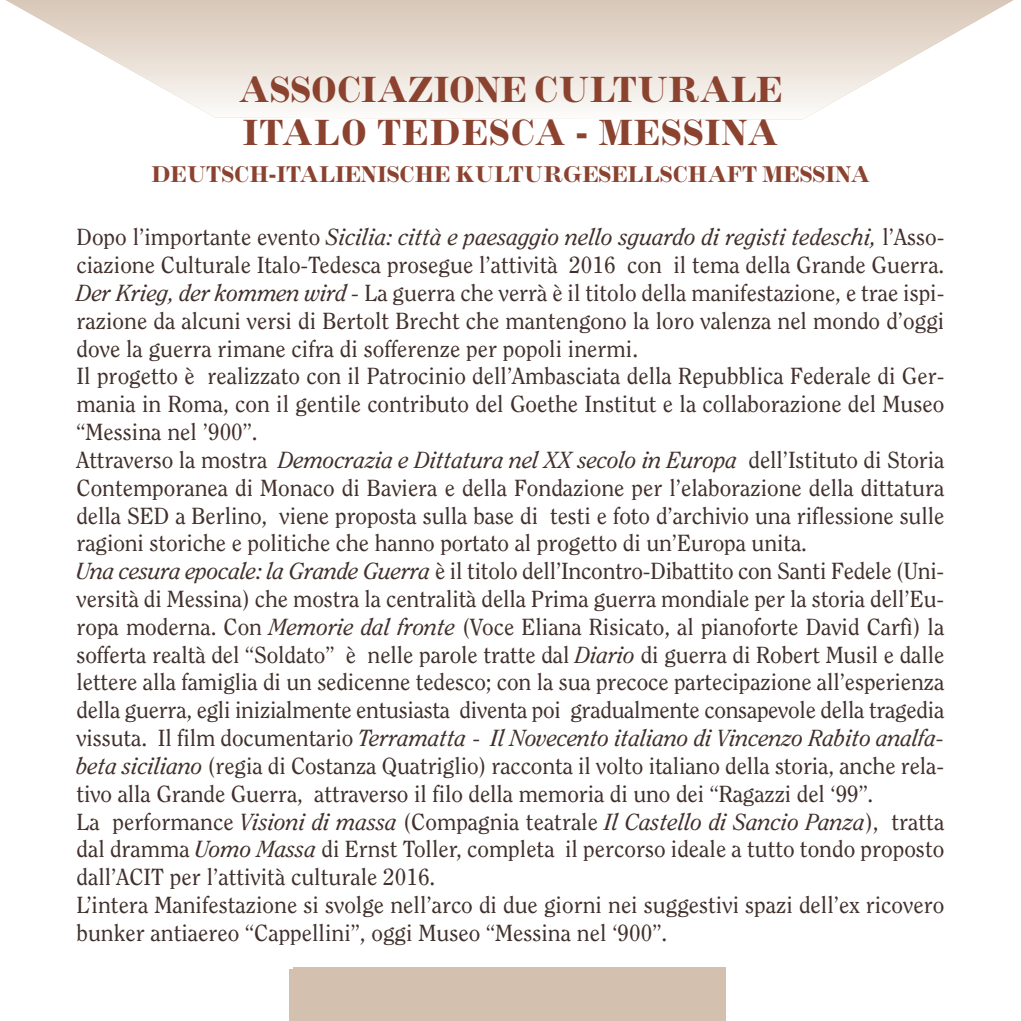
<style>
.page{position:relative;width:1021px;height:1021px;background:#fff}
.page>*{position:absolute;margin:0;border:0;box-sizing:border-box;transform-origin:0 0}
.t1{font:700 36px/43.2px "Inflex";color:#8b4330;scale:.86 1}
.t2{font:23.18px/27.9px "Clearface Std";color:#41302b}
.t3{font:700 22.5px "Inflex";color:#8b4330;scale:.86 1}
.s1{font-style:italic}
</style>
<div class="page">
<svg style="left:6px;top:0;width:1008px;height:120px"></svg>
<div style="left:293px;top:967px;width:432px;height:53px;background:#d3c0af"></div>
<div style="left:289px;top:969px;width:432px;height:51px;background:#d3c0af"></div>
<h1 class="t1" style="left:239px;top:70px;width:633px">ASSOCIAZIONE CULTURALE<br>ITALO TEDESCA - MESSINA</h1>
<p class="t3" style="left:151px;top:166px;width:837px">DEUTSCH-ITALIENISCHE KULTURGESELLSCHAFT MESSINA</p>
<p class="t2" style="left:76px;top:224px;width:869px">Dopo l’importante evento <span class="s1">Sicilia: città e paesaggio nello sguardo di registi tedeschi,</span> l’Asso&shy;ciazione Culturale Italo-Tedesca prosegue l’attività 2016 con il tema della Grande Guerra.<br><span class="s1">Der Krieg, der kommen wird -</span> La guerra che verrà è il titolo della manifestazione, e trae ispi&shy;razione da alcuni versi di Bertolt Brecht che mantengono la loro valenza nel mondo d’oggi dove la guerra rimane cifra di sofferenze per popoli inermi.<br>Il progetto è realizzato con il Patrocinio dell’Ambasciata della Repubblica Federale di Ger&shy;mania in Roma, con il gentile contributo del Goethe Institut e la collaborazione del Museo “Messina nel ’900”.<br>Attraverso la mostra <span class="s1">Democrazia e Dittatura nel XX secolo in Europa</span> dell’Istituto di Storia Contemporanea di Monaco di Baviera e della Fondazione per l’elaborazione della dittatura della SED a Berlino, viene proposta sulla base di testi e foto d’archivio una riflessione sulle ragioni storiche e politiche che hanno portato al progetto di un’Europa unita.<br><span class="s1">Una cesura epocale: la Grande Guerra</span> è il titolo dell’Incontro-Dibattito con Santi Fedele (Uni&shy;versità di Messina) che mostra la centralità della Prima guerra mondiale per la storia dell’Eu&shy;ropa moderna. Con <span class="s1">Memorie dal fronte</span> (Voce Eliana Risicato, al pianoforte David Carfì) la sofferta realtà del “Soldato” è nelle parole tratte dal <span class="s1">Diario</span> di guerra di Robert Musil e dalle lettere alla famiglia di un sedicenne tedesco; con la sua precoce partecipazione all’esperienza della guerra, egli inizialmente entusiasta diventa poi gradualmente consapevole della tragedia vissuta. Il film documentario <span class="s1">Terramatta</span> - <span class="s1">Il Novecento italiano di Vincenzo Rabito analfa&shy;beta siciliano</span> (regia di Costanza Quatriglio) racconta il volto italiano della storia, anche rela&shy;tivo alla Grande Guerra, attraverso il filo della memoria di uno dei “Ragazzi del ‘99”.<br>La performance <span class="s1">Visioni di massa</span> (Compagnia teatrale <span class="s1">Il Castello di Sancio Panza</span>), tratta dal dramma <span class="s1">Uomo Massa</span> di Ernst Toller, completa il percorso ideale a tutto tondo proposto dall’ACIT per l’attività culturale 2016.<br>L’intera Manifestazione si svolge nell’arco di due giorni nei suggestivi spazi dell’ex ricovero bunker antiaereo “Cappellini”, oggi Museo “Messina nel ‘900”.</p>
</div>
